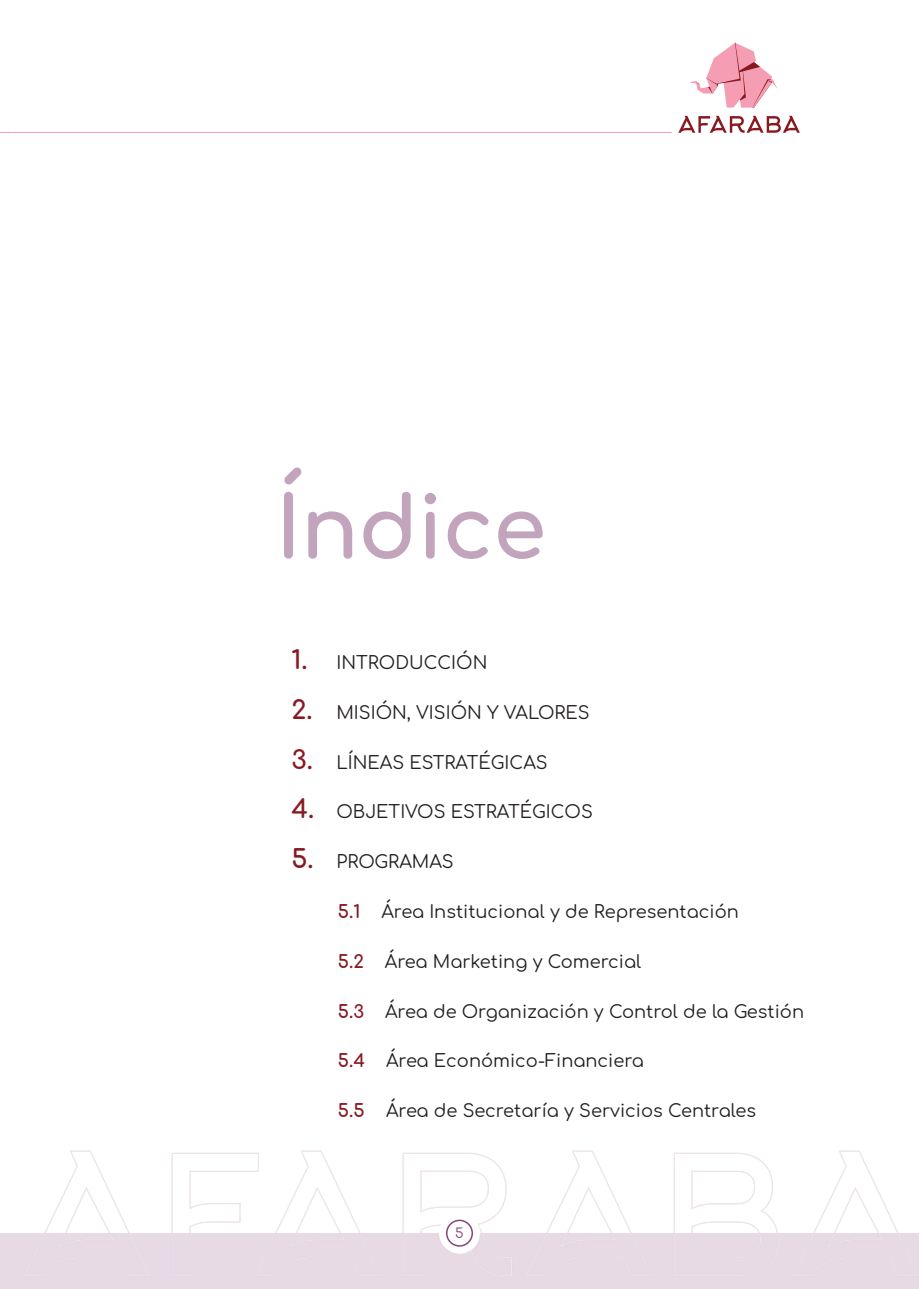
<style>
.page{position:relative;width:919px;height:1289px;background:#fff}
.page>*{position:absolute;margin:0;border:0;box-sizing:border-box;transform-origin:0 0}
.t1{font:85.5px "Comfortaa";letter-spacing:-.01em;color:#c2a4bc}
.TEXTO_NORMAL{font:17.85px "Comfortaa";color:#231f20}
.t2{font:13.5px "Comfortaa";color:#874377}
.s1{font-size:25.5px;color:#891921}
.s2{color:#891921}
</style>
<div class="page">
<div style="left:0;top:1233px;width:918px;height:55px;background:#e7dae4"></div>
<svg style="left:24px;top:1150px;width:894px;height:126px"></svg>
<div style="left:440px;top:1213px;width:39px;height:39px;background:#fff;border-radius:50%"></div>
<div style="left:439px;top:1212px;width:41px;height:41px;border:2px solid #fff;border-radius:50%"></div>
<div style="left:446px;top:1219px;width:27px;height:27px;border:2px solid #874377;border-radius:50%"></div>
<svg style="left:690px;top:43px;width:87px;height:65px"></svg>
<svg style="left:678px;top:116px;width:121px;height:17px"></svg>
<svg style="left:0;top:132px;width:13px;height:1px"></svg>
<hr style="left:13px;top:132px;width:658px;height:1px;background:#f59db3">
<p class="t1" style="left:275px;top:450px;width:272px">Índice</p>
<p class="TEXTO_NORMAL" style="left:291px;top:646px;width:197px"><span class="s1">1.</span> INTRODUCCIÓN</p>
<p class="TEXTO_NORMAL" style="left:291px;top:696px;width:300px"><span class="s1">2.</span> MISIÓN, VISIÓN Y VALORES</p>
<p class="TEXTO_NORMAL" style="left:291px;top:746px;width:258px"><span class="s1">3.</span> LÍNEAS ESTRATÉGICAS</p>
<p class="TEXTO_NORMAL" style="left:291px;top:795px;width:303px"><span class="s1">4.</span> OBJETIVOS ESTRATÉGICOS</p>
<p class="TEXTO_NORMAL" style="left:291px;top:845px;width:164px"><span class="s1">5.</span> PROGRAMAS</p>
<p class="TEXTO_NORMAL" style="left:338px;top:895px;width:402px"><span class="s2">5.1</span> Área Institucional y de Representación</p>
<p class="TEXTO_NORMAL" style="left:338px;top:945px;width:304px"><span class="s2">5.2</span> Área Marketing y Comercial</p>
<p class="TEXTO_NORMAL" style="left:338px;top:995px;width:467px"><span class="s2">5.3</span> Área de Organización y Control de la Gestión</p>
<p class="TEXTO_NORMAL" style="left:338px;top:1044px;width:307px"><span class="s2">5.4</span> Área Económico-Financiera</p>
<p class="TEXTO_NORMAL" style="left:338px;top:1094px;width:419px"><span class="s2">5.5</span> Área de Secretaría y Servicios Centrales</p>
<p class="t2" style="left:455px;top:1220px;width:10px">5</p>
</div>
